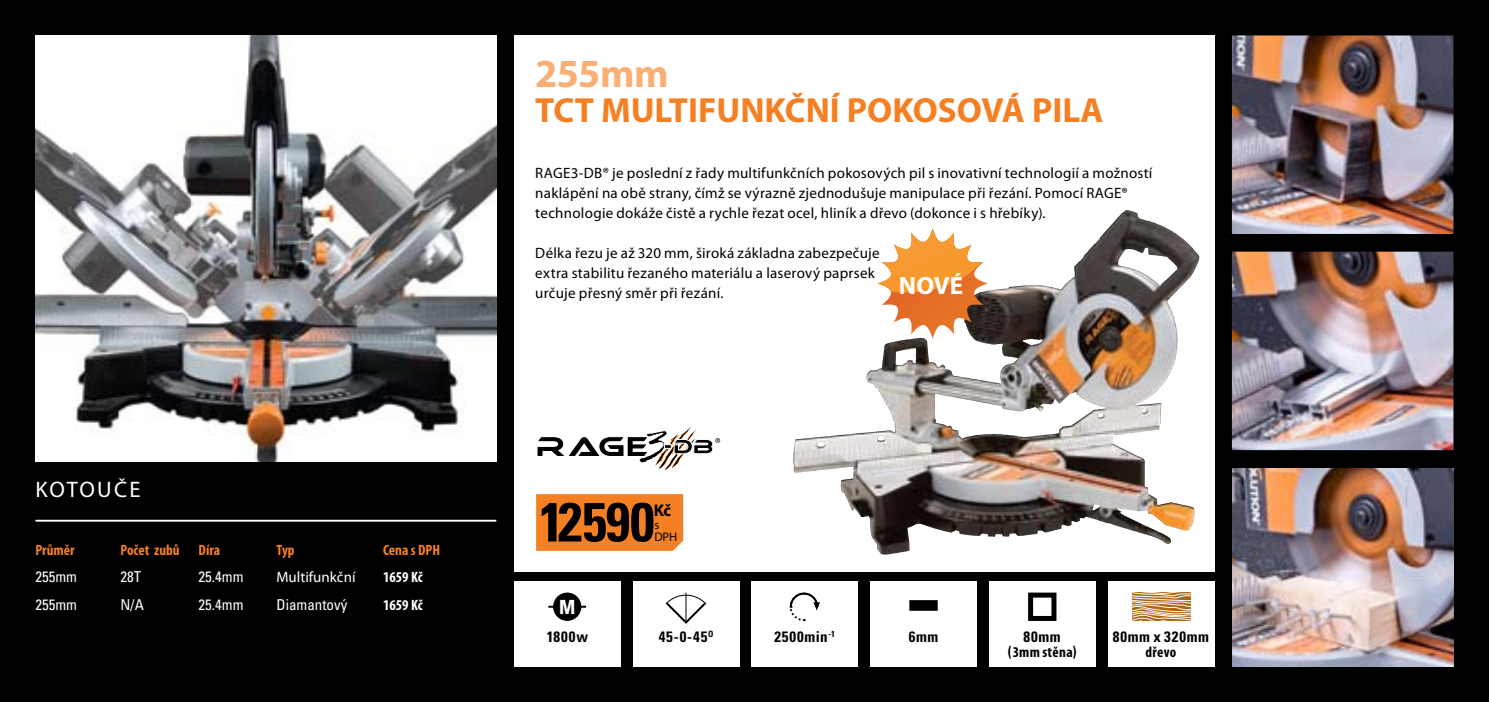
<style>
.page{position:relative;width:1489px;height:702px;background:#fff}
.page>*{position:absolute;margin:0;border:0;box-sizing:border-box;transform-origin:0 0}
.t1{font:700 condensed 55px "Univers";letter-spacing:-.01em;color:#000}
.t2{font:700 40px "Myriad Pro";letter-spacing:-.015em;color:#faaf75}
.t3{font:700 35px "Myriad Pro";color:#f58023}
.t4{font:700 25px "Myriad Pro";color:#fff}
.t5{font:22.5px "Myriad Pro";letter-spacing:.09em;color:#fff}
.t6{font:700 condensed 19.5px "Univers";color:#fff}
.t7{font:700 17px "Myriad Pro";color:#000}
.t8{font:15px/20px "Myriad Pro";letter-spacing:.015em;color:#000}
.t9{font:700 condensed 15px "Univers";letter-spacing:.055em;color:#000}
.t10{font:condensed 15px "Univers";color:#fff}
.t11{font:700 condensed 15px "Myriad Pro";color:#f58023}
.t12{font:700 condensed 15px "Myriad Pro";letter-spacing:.02em;color:#000}
.t13{font:15px "Myriad Pro";color:#fff}
.t14{font:700 condensed 15px "Myriad Pro";color:#fff}
.t15{font:12.5px/12.5px "Myriad Pro";color:#000}
.s1{color:#010101}
.s2{font-family:"Univers"}
</style>
<div class="page">
<div style="left:0;top:0;width:1488px;height:702px;background:#000"></div>
<img style="left:35px;top:35px;width:461px;height:426px">
<svg style="left:514px;top:35px;width:700px;height:537px;background:#eae7e5"></svg>
<img style="left:1231px;top:35px;width:222px;height:199px">
<img style="left:1232px;top:468px;width:221px;height:198px">
<img style="left:1231px;top:251px;width:222px;height:199px">
<div style="left:514px;top:581px;width:106px;height:85px;background:#fff"></div>
<div style="left:554px;top:593px;width:26px;height:27px;background:#000;border-radius:50%"></div>
<div style="left:553px;top:592px;width:28px;height:29px;border:2px solid #000;border-radius:50%"></div>
<hr style="left:548px;top:605px;width:38px;height:2px;background:#000">
<div style="left:632px;top:581px;width:107px;height:85px;background:#fff"></div>
<div style="left:751px;top:581px;width:106px;height:85px;background:#fff"></div>
<div style="left:870px;top:581px;width:106px;height:85px;background:#fff"></div>
<div style="left:1107px;top:581px;width:107px;height:85px;background:#fff"></div>
<div style="left:989px;top:581px;width:106px;height:85px;background:#fff"></div>
<img style="left:1063px;top:210px;width:64px;height:76px">
<svg style="left:877px;top:228px;width:110px;height:110px;background:#e9ad7b"></svg>
<hr style="left:35px;top:519px;width:461px;height:2px;background:#fff">
<svg style="left:789px;top:592px;width:31px;height:30px"></svg>
<div style="left:1028px;top:592px;width:28px;height:29px;border:5px solid #000"></div>
<div style="left:910px;top:601px;width:26px;height:8px;background:#000"></div>
<div style="left:909px;top:600px;width:28px;height:10px;border:2px solid #000"></div>
<svg style="left:665px;top:592px;width:42px;height:32px"></svg>
<hr style="left:685px;top:592px;width:1px;height:30px;background:#000">
<svg style="left:1132px;top:592px;width:57px;height:29px;background:#cea471"></svg>
<svg style="left:535px;top:417px;width:185px;height:55px;background:#d3d2d1"></svg>
<div style="left:536px;top:494px;width:147px;height:57px;background:#f58023"></div>
<h3 class="t5" style="left:35px;top:476px;width:107px">KOTOUČE</h3>
<p class="t11" style="left:35px;top:540px;width:40px">Průměr</p>
<p class="t11" style="left:120px;top:540px;width:61px">Počet zubů</p>
<p class="t11" style="left:198px;top:540px;width:23px">Díra</p>
<p class="t11" style="left:276px;top:540px;width:20px">Typ</p>
<p class="t11" style="left:383px;top:540px;width:58px">Cena s DPH</p>
<p class="t10" style="left:35px;top:567px;width:43px">255mm</p>
<p class="t10" style="left:120px;top:567px;width:22px">28T</p>
<p class="t10" style="left:198px;top:567px;width:46px">25.4mm</p>
<p class="t13" style="left:276px;top:568px;width:80px">Multifunkční</p>
<p class="t14" style="left:383px;top:568px;width:41px">1659 Kč</p>
<p class="t10" style="left:35px;top:595px;width:43px">255mm</p>
<p class="t10" style="left:120px;top:595px;width:25px">N/A</p>
<p class="t10" style="left:198px;top:595px;width:46px">25.4mm</p>
<p class="t10" style="left:276px;top:595px;width:72px">Diamantový</p>
<p class="t14" style="left:383px;top:595px;width:41px">1659 Kč</p>
<h2 class="t2" style="left:535px;top:47px;width:135px">255mm</h2>
<h3 class="t3" style="left:535px;top:87px;width:569px">TCT MULTIFUNKČNÍ POKOSOVÁ PILA</h3>
<p class="t8" style="left:535px;top:162px;width:618px">RAGE3-DB<span class="s1">®</span> je poslední z řady multifunkčních pokosových pil s inovativní technologií a možností naklápění na obě strany, čímž se výrazně zjednodušuje manipulace při řezání. Pomocí RAGE<span class="s1">® </span>technologie dokáže čistě a rychle řezat ocel, hliník a dřevo (dokonce i s hřebíky).</p>
<p class="t8" style="left:535px;top:242px;width:346px">Délka řezu je až 320 mm, široká základna zabezpečuje extra stabilitu řezaného materiálu a laserový paprsek určuje přesný směr při řezání.</p>
<h3 class="t4" style="left:898px;top:269px;width:66px">NOVÉ</h3>
<h1 class="t1" style="left:539px;top:488px;width:117px">12590</h1>
<p class="t7" style="left:653px;top:499px;width:19px">Kč</p>
<p class="t15" style="left:654px;top:518px;width:24px">s<br>DPH</p>
<p class="t6" style="left:559px;top:594px;width:18px">M</p>
<p class="t9" style="left:546px;top:627px;width:43px">1800w</p>
<p class="t9" style="left:658px;top:627px;width:56px">45-0-45<sup>O</sup></p>
<p class="t9" style="left:774px;top:627px;width:62px">2500min<sup>-1</sup></p>
<p class="t9" style="left:908px;top:627px;width:31px">6mm</p>
<p class="t9" style="left:1023px;top:627px;width:39px">80mm</p>
<p class="t12" style="left:1007px;top:642px;width:71px"><span class="s2">(</span>3mm stěna<span class="s2">)</span></p>
<p class="t9" style="left:1112px;top:627px;width:98px">80mm x 320mm</p>
<p class="t12" style="left:1145px;top:642px;width:32px">dřevo</p>
</div>
